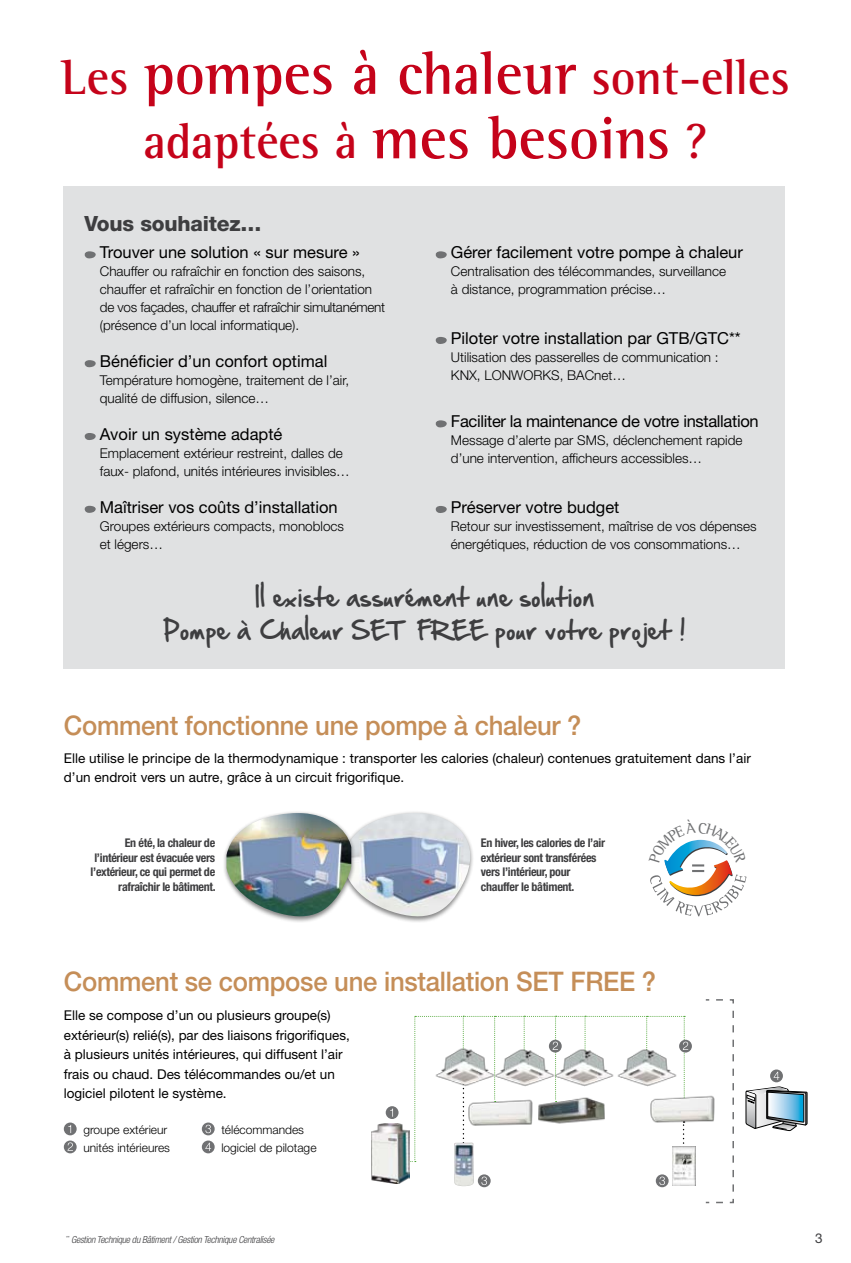
<style>
.page{position:relative;width:851px;height:1263px;background:#fff}
.page>*{position:absolute;margin:0;border:0;box-sizing:border-box;transform-origin:0 0}
.t1{font:700 61.05px "Rotis Semi Serif Std";color:#c5031a;scale:.95 1}
.t2{font:700 50.4px "Rotis Semi Serif Std";color:#c5031a;scale:.95 1}
.t3{font:500 27px "Helvetica Neue LT Std";letter-spacing:-.01em;color:#c58e58;scale:.95 1}
.t4{font:22.5px/33px "Hand Of Sean";letter-spacing:.06em;color:#3e3e40;text-align:center;scale:.96 1}
.t5{font:800 21px "Helvetica Neue LT Std";letter-spacing:-.01em;color:#3e3e40}
.t6{font:16.5px "Helvetica Neue LT Std";color:#000}
.t7{font:16.5px "Helvetica Neue LT Std";letter-spacing:-.02em;color:#000}
.t8{font:300 13.5px/18px "Helvetica Neue LT Std";color:#000}
.t9{font:13.5px/19.5px "Helvetica Neue LT Std";color:#000}
.t10{font:13.5px "Helvetica Neue LT Std";color:#3e3e40}
.t11{font:700 condensed 12px/14.4px "Helvetica Neue LT Std";letter-spacing:-.025em;color:#3e3e40;text-align:right}
.t12{font:300 12px/18px "Helvetica Neue LT Std";color:#000}
.t13{font:italic 300 condensed 9.75px "Helvetica Neue LT Std";letter-spacing:-.025em;color:#3e3e40}
.s1{font-size:50.4px}
.s2{font-size:61.05px}
</style>
<div class="page">
<div style="left:63px;top:186px;width:722px;height:482px;background:#e0e1e2"></div>
<svg style="left:84px;top:251px;width:12px;height:8px"></svg>
<svg style="left:84px;top:360px;width:12px;height:8px"></svg>
<svg style="left:84px;top:433px;width:12px;height:7px"></svg>
<svg style="left:84px;top:506px;width:12px;height:7px"></svg>
<svg style="left:435px;top:251px;width:12px;height:8px"></svg>
<svg style="left:435px;top:337px;width:12px;height:7px"></svg>
<svg style="left:435px;top:420px;width:12px;height:8px"></svg>
<svg style="left:435px;top:506px;width:12px;height:7px"></svg>
<svg style="left:64px;top:1122px;width:13px;height:13px"></svg>
<svg style="left:68px;top:1125px;width:3px;height:8px"></svg>
<svg style="left:64px;top:1140px;width:13px;height:13px"></svg>
<svg style="left:67px;top:1142px;width:6px;height:9px"></svg>
<svg style="left:202px;top:1122px;width:13px;height:13px"></svg>
<svg style="left:205px;top:1125px;width:6px;height:8px"></svg>
<svg style="left:202px;top:1140px;width:13px;height:13px"></svg>
<svg style="left:205px;top:1143px;width:6px;height:8px"></svg>
<div style="left:339px;top:810px;width:135px;height:113px;background:#000;opacity:.5"></div>
<img style="left:355px;top:813px;width:116px;height:104px">
<div style="left:222px;top:810px;width:133px;height:113px;background:#000;opacity:.5"></div>
<img style="left:226px;top:813px;width:125px;height:105px">
<img style="left:372px;top:1123px;width:38px;height:61px">
<img style="left:454px;top:1166px;width:19px;height:20px">
<img style="left:672px;top:1146px;width:23px;height:40px">
<svg style="left:705px;top:999px;width:29px;height:205px"></svg>
<svg style="left:745px;top:1086px;width:62px;height:46px"></svg>
<img style="left:688px;top:1091px;width:30px;height:37px">
<svg style="left:385px;top:1106px;width:13px;height:13px"></svg>
<svg style="left:679px;top:1040px;width:12px;height:12px"></svg>
<svg style="left:390px;top:1016px;width:298px;height:150px"></svg>
<svg style="left:477px;top:1174px;width:13px;height:13px"></svg>
<svg style="left:481px;top:1176px;width:6px;height:9px"></svg>
<svg style="left:655px;top:1174px;width:13px;height:13px"></svg>
<svg style="left:659px;top:1176px;width:6px;height:9px"></svg>
<svg style="left:770px;top:1069px;width:12px;height:13px"></svg>
<svg style="left:773px;top:1072px;width:6px;height:8px"></svg>
<svg style="left:650px;top:839px;width:96px;height:77px"></svg>
<h1 class="t1" style="left:61px;top:37px;width:768px"><span class="s1">Les</span> pompes à chaleur <span class="s1">sont-elles</span></h1>
<h2 class="t2" style="left:144px;top:111px;width:594px">adaptées à <span class="s2">mes besoins</span> ?</h2>
<h3 class="t5" style="left:85px;top:211px;width:178px">Vous souhaitez…</h3>
<p class="t6" style="left:100px;top:243px;width:261px">Trouver une solution « sur mesure »</p>
<p class="t8" style="left:100px;top:262px;width:287px">Chauffer ou rafraîchir en fonction des saisons, chauffer et rafraîchir en fonction de l’orientation de vos façades, chauffer et rafraîchir simultanément (présence d’un local informatique).</p>
<p class="t6" style="left:100px;top:351px;width:229px">Bénéficier d’un confort optimal</p>
<p class="t8" style="left:100px;top:371px;width:251px">Température homogène, traitement de l’air, qualité de diffusion, silence…</p>
<p class="t6" style="left:100px;top:424px;width:184px">Avoir un système adapté</p>
<p class="t8" style="left:100px;top:444px;width:251px">Emplacement extérieur restreint, dalles de faux- plafond, unités intérieures invisibles…</p>
<p class="t6" style="left:100px;top:497px;width:239px">Maîtriser vos coûts d’installation</p>
<p class="t8" style="left:100px;top:517px;width:246px">Groupes extérieurs compacts, monoblocs et légers…</p>
<p class="t6" style="left:451px;top:243px;width:293px">Gérer facilement votre pompe à chaleur</p>
<p class="t8" style="left:451px;top:262px;width:277px">Centralisation des télécommandes, surveillance à distance, programmation précise…</p>
<p class="t6" style="left:451px;top:328px;width:291px">Piloter votre installation par GTB/GTC**</p>
<p class="t8" style="left:451px;top:348px;width:269px">Utilisation des passerelles de communication :<br>KNX, LONWORKS, BACnet…</p>
<p class="t7" style="left:451px;top:412px;width:309px">Faciliter la maintenance de votre installation</p>
<p class="t8" style="left:451px;top:431px;width:293px">Message d’alerte par SMS, déclenchement rapide d’une intervention, afficheurs accessibles…</p>
<p class="t6" style="left:451px;top:497px;width:170px">Préserver votre budget</p>
<p class="t8" style="left:451px;top:517px;width:307px">Retour sur investissement, maîtrise de vos dépenses énergétiques, réduction de vos consommations…</p>
<h3 class="t4" style="left:164px;top:581px;width:545px">Il existe assurément une solution<br>Pompe à Chaleur SET FREE pour votre projet !</h3>
<h3 class="t3" style="left:64px;top:710px;width:546px">Comment fonctionne une pompe à chaleur ?</h3>
<p class="t9" style="left:64px;top:748px;width:688px">Elle utilise le principe de la thermodynamique : transporter les calories (chaleur) contenues gratuitement dans l’air d’un endroit vers un autre, grâce à un circuit frigorifique.</p>
<p class="t11" style="left:91px;top:836px;width:126px">En été, la chaleur de l’intérieur est évacuée vers l’extérieur, ce qui permet de rafraîchir le bâtiment.</p>
<p class="t11" style="left:481px;top:836px;width:126px;text-align:left">En hiver, les calories de l’air extérieur sont transférées vers l’intérieur, pour chauffer le bâtiment.</p>
<h3 class="t3" style="left:64px;top:965px;width:625px">Comment se compose une installation SET FREE ?</h3>
<p class="t9" style="left:64px;top:1006px;width:287px">Elle se compose d’un ou plusieurs groupe(s) extérieur(s) relié(s), par des liaisons frigorifiques, à plusieurs unités intérieures, qui diffusent l’air frais ou chaud. Des télécommandes ou/et un logiciel pilotent le système.</p>
<p class="t12" style="left:83px;top:1120px;width:88px">groupe extérieur unités intérieures</p>
<p class="t12" style="left:221px;top:1120px;width:97px">télécommandes logiciel de pilotage</p>
<p class="t13" style="left:65px;top:1234px;width:210px"><sup>**</sup> Gestion Technique du Bâtiment / Gestion Technique Centralisée</p>
<p class="t10" style="left:815px;top:1230px;width:9px">3</p>
</div>
